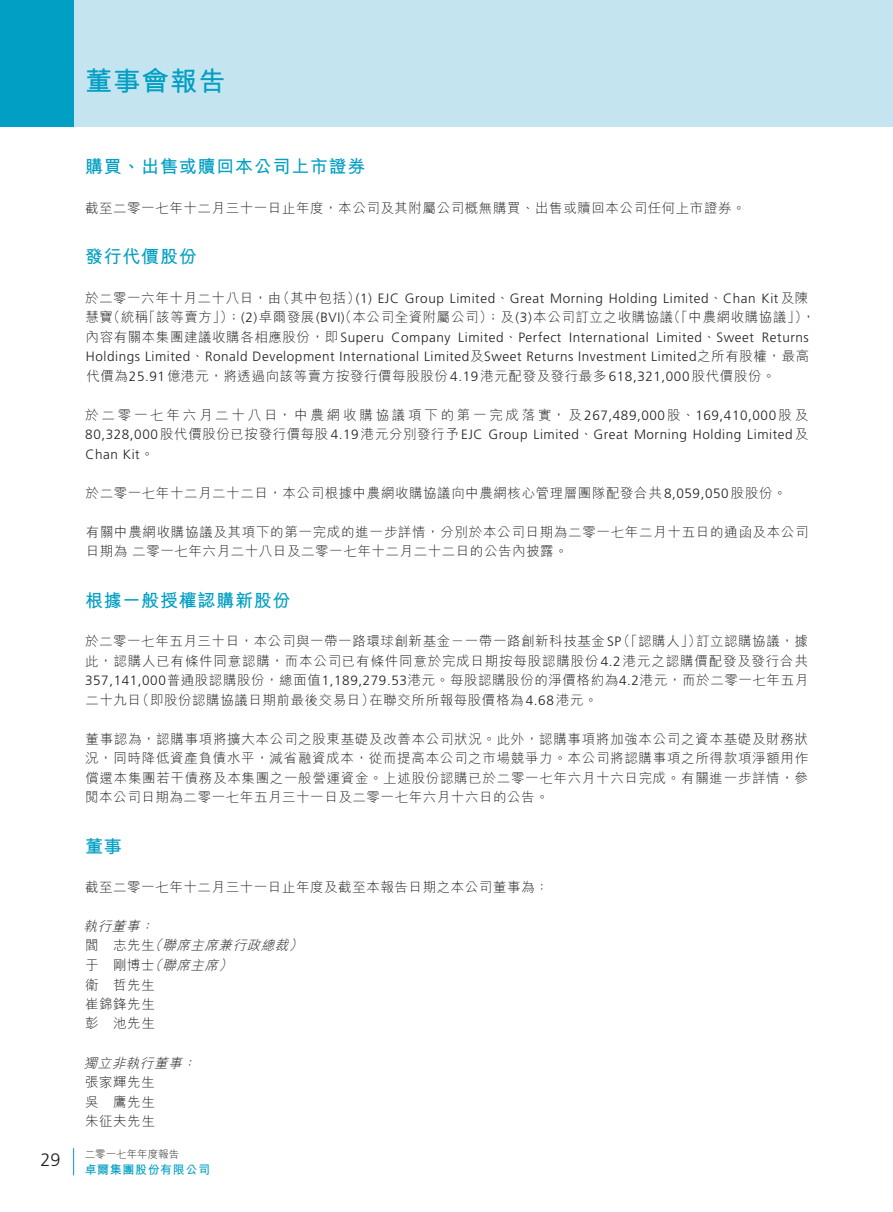
<style>
.page{position:relative;width:893px;height:1212px;background:#fff}
.page>*{position:absolute;margin:0;border:0;box-sizing:border-box;transform-origin:0 0}
.t1{font:700 27px "M Hei HK";letter-spacing:.05em;color:#009fc3}
.t2{font:700 18px "M Hei HK";letter-spacing:.04em;color:#009fc3}
.t3{font:300 18px "Frutiger LT Std";color:#231f20}
.t4{font:300 13.5px/19.5px "M Hei HK";letter-spacing:.04em;color:#231f20}
.t5{font:300 13.5px/19.5px "Frutiger LT Std";letter-spacing:.04em;color:#231f20}
.t6{font:300 13.5px "M Hei HK";letter-spacing:.205em;color:#231f20}
.t7{font:300 13.5px "M Hei HK";letter-spacing:.06em;color:#231f20}
.t8{font:italic 300 13.5px "M Hei HK";color:#231f20}
.t9{font:700 12px "M Hei HK";letter-spacing:.05em;color:#009fc3}
.t10{font:300 10.5px "M Hei HK";color:#231f20}
.s1{font-family:"M Hei HK"}
.s2{font-family:"Frutiger LT Std"}
</style>
<div class="page">
<div style="left:0;top:0;width:893px;height:127px;background:#c4e5f0"></div>
<div style="left:0;top:0;width:73px;height:127px;background:#009fc3"></div>
<svg style="left:73px;top:1148px;width:1px;height:27px"></svg>
<h1 class="t1" style="left:85px;top:61px;width:142px">董事會報告</h1>
<h2 class="t3" style="left:41px;top:1150px;width:22px">29</h2>
<h2 class="t2" style="left:85px;top:154px;width:282px">購買、出售或贖回本公司上市證券</h2>
<p class="t4" style="left:85px;top:197px;width:662px">截至二零一七年十二月三十一日止年度，本公司及其附屬公司概無購買、出售或贖回本公司任何上市證券。</p>
<h2 class="t2" style="left:85px;top:244px;width:113px">發行代價股份</h2>
<p class="t5" style="left:276px;top:288px;width:533px"><span class="s1">（其中包括）</span>( )1 EJC Group Limited<span class="s1">、</span>Great Morning Holding Limited<span class="s1">、</span>Chan Kit <span class="s1">及陳</span></p>
<p class="t4" style="left:85px;top:287px;width:198px">於二零一六年十月二十八日，由</p>
<p class="t4" style="left:142px;top:307px;width:533px">「該等賣方」）；<span class="s2">( )2</span> 卓爾發展<span class="s2">(BVI</span>（<span class="s2">)</span> 本公司全資附屬公司）；及 <span class="s2">)3(</span> 本公司訂立之收購協議</p>
<p class="t4" style="left:667px;top:307px;width:149px">（「中農網收購協議 ，(「</p>
<p class="t4" style="left:107px;top:307px;width:43px">（統稱</p>
<p class="t4" style="left:85px;top:307px;width:29px">慧寶</p>
<p class="t4" style="left:86px;top:326px;width:300px">內容有關本集團建議收購各相應股份，即<span class="s2">Superu</span></p>
<p class="t5" style="left:86px;top:347px;width:725px">Holdings Limited<span class="s1">、</span>Ronald Development International Limited<span class="s1">及</span>Sweet Returns Investment Limited<span class="s1">之所有股權，最高</span></p>
<p class="t4" style="left:86px;top:365px;width:691px">代價為<span class="s2">25.91</span>億港元，將透過向該等賣方按發行價每股股份<span class="s2">4.19</span> 港元配發及發行最多 <span class="s2">618,321,000</span> 股代價股份。</p>
<p class="t6" style="left:85px;top:405px;width:724px">於二零一七年六月二十八日，中農網收購協議項下的第一完成落實，及 <span class="s2">267,489,000</span> 股、<span class="s2">169,410,000</span>股及</p>
<p class="t5" style="left:85px;top:425px;width:725px">80,328,000<span class="s1">股代價股份已按發行價每股</span> 4.19 <span class="s1">港元分別發行予</span> EJC Group Limited<span class="s1">、</span>Great Morning Holding Limited <span class="s1">及<br></span>Chan Kit<span class="s1">。</span></p>
<p class="t4" style="left:86px;top:482px;width:702px">於二零一七年十二月二十二日，本公司根據中農網收購協議向中農網核心管理層團隊配發合共<span class="s2">8,059,050</span> 股股份。</p>
<p class="t4" style="left:86px;top:521px;width:724px">有關中農網收購協議及其項下的第一完成的進一步詳情，分別於本公司日期為二零一七年二月十五日的通函及本公司日期為二零一七年六月二十八日及二零一七年十二月二十二日的公告內披露。</p>
<h2 class="t2" style="left:85px;top:587px;width:207px">根據一般授權認購新股份</h2>
<p class="t4" style="left:696px;top:631px;width:113px">訂立認購協議，據</p>
<p class="t5" style="left:458px;top:327px;width:105px">Limited<span class="s1">、</span>Perfect</p>
<p class="t5" style="left:569px;top:327px;width:81px">International</p>
<p class="t5" style="left:657px;top:327px;width:99px">Limited<span class="s1">、</span>Sweet</p>
<p class="t5" style="left:392px;top:327px;width:60px">Company</p>
<p class="t5" style="left:762px;top:327px;width:48px">Returns</p>
<p class="t4" style="left:617px;top:631px;width:86px">（「認購人」）</p>
<p class="t4" style="left:85px;top:631px;width:538px">於二零一七年五月三十日，本公司與一帶一路環球創新基金－一帶一路創新科技基金<span class="s2">SP</span></p>
<p class="t7" style="left:85px;top:651px;width:724px">此，認購人已有條件同意認購，而本公司已有條件同意於完成日期按每股認購股份<span class="s2">4.2</span>港元之認購價配發及發行合共</p>
<p class="t4" style="left:85px;top:670px;width:725px"><span class="s2">357,141,000</span>普通股認購股份，總面值<span class="s2">1,189,279.53</span>港元。每股認購股份的淨價格約為<span class="s2">4.2</span>港元，而於二零一七年五月</p>
<p class="t4" style="left:369px;top:689px;width:230px">在聯交所所報每股價格為<span class="s2">4.68</span> 港元。</p>
<p class="t4" style="left:136px;top:689px;width:240px">（即股份認購協議日期前最後交易日）</p>
<p class="t4" style="left:85px;top:689px;width:57px">二十九日</p>
<p class="t4" style="left:85px;top:728px;width:725px;text-align:justify">董事認為，認購事項將擴大本公司之股東基礎及改善本公司狀況。此外，認購事項將加強本公司之資本基礎及財務狀況，同時降低資產負債水平，減省融資成本，從而提高本公司之市場競爭力。本公司將認購事項之所得款項淨額用作償還本集團若干債務及本集團之一般營運資金。上述股份認購已於二零一七年六月十六日完成。有關進一步詳情，參閱本公司日期為二零一七年五月三十一日及二零一七年六月十六日的公告。</p>
<h2 class="t2" style="left:85px;top:833px;width:38px">董事</h2>
<p class="t4" style="left:85px;top:877px;width:465px">截至二零一七年十二月三十一日止年度及截至本報告日期之本公司董事為：</p>
<p class="t8" style="left:140px;top:916px;width:20px">：</p>
<p class="t8" style="left:84px;top:916px;width:62px">執行董事</p>
<p class="t4" style="left:85px;top:935px;width:15px">閻</p>
<p class="t4" style="left:85px;top:955px;width:15px">于</p>
<p class="t8" style="left:148px;top:936px;width:20px">（</p>
<p class="t8" style="left:289px;top:936px;width:20px">(</p>
<p class="t8" style="left:162px;top:936px;width:132px">聯席主席兼行政總裁</p>
<p class="t4" style="left:113px;top:935px;width:43px">志先生</p>
<p class="t8" style="left:148px;top:955px;width:20px">（</p>
<p class="t8" style="left:219px;top:955px;width:20px">(</p>
<p class="t4" style="left:113px;top:955px;width:43px">剛博士</p>
<p class="t8" style="left:162px;top:955px;width:62px">聯席主席</p>
<p class="t4" style="left:85px;top:974px;width:15px">衛</p>
<p class="t4" style="left:85px;top:994px;width:71px">崔錦鋒先生</p>
<p class="t4" style="left:113px;top:1013px;width:43px">池先生</p>
<p class="t4" style="left:113px;top:974px;width:43px">哲先生</p>
<p class="t4" style="left:85px;top:1013px;width:15px">彭</p>
<p class="t8" style="left:84px;top:1053px;width:104px">獨立非執行董事</p>
<p class="t4" style="left:85px;top:1072px;width:71px;text-align:right">張家輝先生鷹先生</p>
<p class="t8" style="left:182px;top:1053px;width:20px">：</p>
<p class="t4" style="left:85px;top:1091px;width:71px">吳<br>朱征夫先生</p>
<p class="t10" style="left:85px;top:1147px;width:96px">二零一七年年度報告</p>
<p class="t9" style="left:85px;top:1161px;width:127px">卓爾集團股份有限公司</p>
</div>
